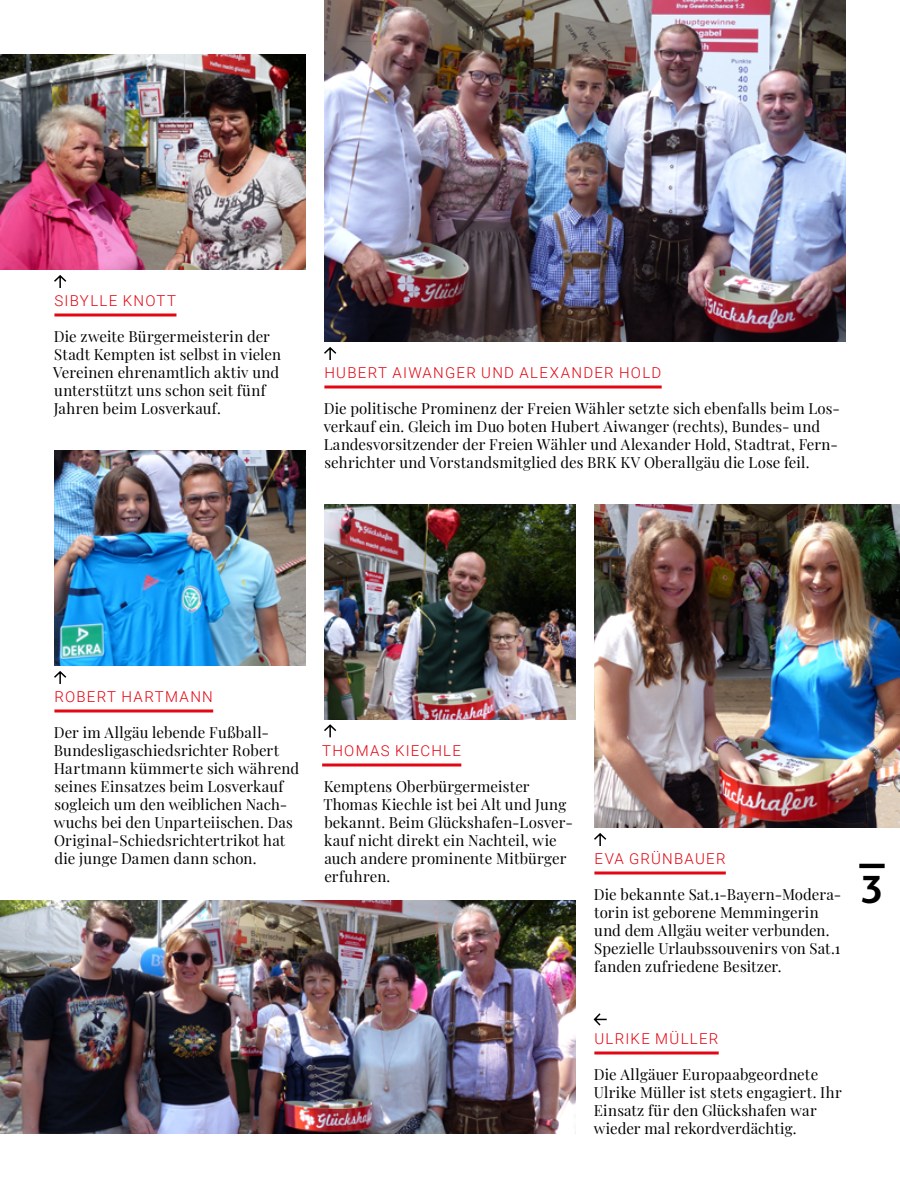
<style>
.page{position:relative;width:900px;height:1200px;background:#fff}
.page>*{position:absolute;margin:0;border:0;box-sizing:border-box;transform-origin:0 0}
.t1{font:700 37.5px "Roboto";color:#000}
.t2{font:15px/18px "Playfair Display";letter-spacing:.005em;color:#000}
.t3{font:300 15px "Roboto";letter-spacing:.085em;color:#e30613}
</style>
<div class="page">
<img style="left:0;top:54px;width:306px;height:216px">
<img style="left:54px;top:450px;width:252px;height:216px">
<img style="left:0;top:900px;width:576px;height:234px">
<img style="left:324px;top:0;width:522px;height:342px">
<img style="left:324px;top:504px;width:252px;height:216px">
<img style="left:594px;top:504px;width:306px;height:324px">
<hr style="left:54px;top:314px;width:122px;height:2px;background:#e30613">
<hr style="left:54px;top:710px;width:159px;height:2px;background:#e30613">
<hr style="left:594px;top:1052px;width:125px;height:2px;background:#e30613">
<hr style="left:324px;top:386px;width:338px;height:2px;background:#e30613">
<hr style="left:594px;top:872px;width:132px;height:2px;background:#e30613">
<hr style="left:322px;top:764px;width:139px;height:2px;background:#e30613">
<svg style="left:54px;top:275px;width:13px;height:13px"></svg>
<svg style="left:54px;top:671px;width:13px;height:13px"></svg>
<svg style="left:593px;top:1013px;width:14px;height:13px"></svg>
<svg style="left:324px;top:347px;width:13px;height:13px"></svg>
<svg style="left:594px;top:833px;width:13px;height:13px"></svg>
<svg style="left:324px;top:724px;width:13px;height:14px"></svg>
<p class="t3" style="left:54px;top:290px;width:123px">SIBYLLE KNOTT</p>
<p class="t2" style="left:53px;top:326px;width:229px">Die zweite Bürgermeisterin der<br>Stadt Kempten ist selbst in vielen<br>Vereinen ehrenamtlich aktiv und unterstützt uns schon seit fünf<br>Jahren beim Losverkauf.</p>
<p class="t3" style="left:324px;top:362px;width:339px">HUBERT AIWANGER UND ALEXANDER HOLD</p>
<p class="t2" style="left:324px;top:398px;width:518px">Die politische Prominenz der Freien Wähler setzte sich ebenfalls beim Los&shy;verkauf ein. Gleich im Duo boten Hubert Aiwanger (rechts), Bundes- und Landesvorsitzender der Freien Wähler und Alexander Hold, Stadtrat, Fern&shy;sehrichter und Vorstandsmitglied des BRK KV Oberallgäu die Lose feil.</p>
<p class="t3" style="left:54px;top:686px;width:160px">ROBERT HARTMANN</p>
<p class="t2" style="left:54px;top:722px;width:247px">Der im Allgäu lebende Fußball-Bundesligaschiedsrichter Robert Hartmann kümmerte sich während seines Einsatzes beim Losverkauf sogleich um den weiblichen Nach&shy;wuchs bei den Unparteiischen. Das Original-Schiedsrichtertrikot hat die junge Damen dann schon.</p>
<p class="t3" style="left:322px;top:740px;width:140px">THOMAS KIECHLE</p>
<p class="t2" style="left:323px;top:776px;width:251px">Kemptens Oberbürgermeister<br>Thomas Kiechle ist bei Alt und Jung bekannt. Beim Glückshafen-Losver&shy;kauf nicht direkt ein Nachteil, wie auch andere prominente Mitbürger erfuhren.</p>
<p class="t3" style="left:594px;top:848px;width:133px">EVA GRÜNBAUER</p>
<p class="t2" style="left:594px;top:884px;width:249px">Die bekannte Sat.1-Bayern-Modera&shy;torin ist geborene Memmingerin und dem Allgäu weiter verbunden.<br>Spezielle Urlaubssouvenirs von Sat.1 fanden zufriedene Besitzer.</p>
<h1 class="t1" style="left:858px;top:839px;width:30px">―</h1>
<h1 class="t1" style="left:862px;top:857px;width:22px">3</h1>
<p class="t3" style="left:594px;top:1028px;width:126px">ULRIKE MÜLLER</p>
<p class="t2" style="left:594px;top:1064px;width:250px">Die Allgäuer Europaabgeordnete Ulrike Müller ist stets engagiert. Ihr Einsatz für den Glückshafen war wieder mal rekordverdächtig.</p>
</div>
